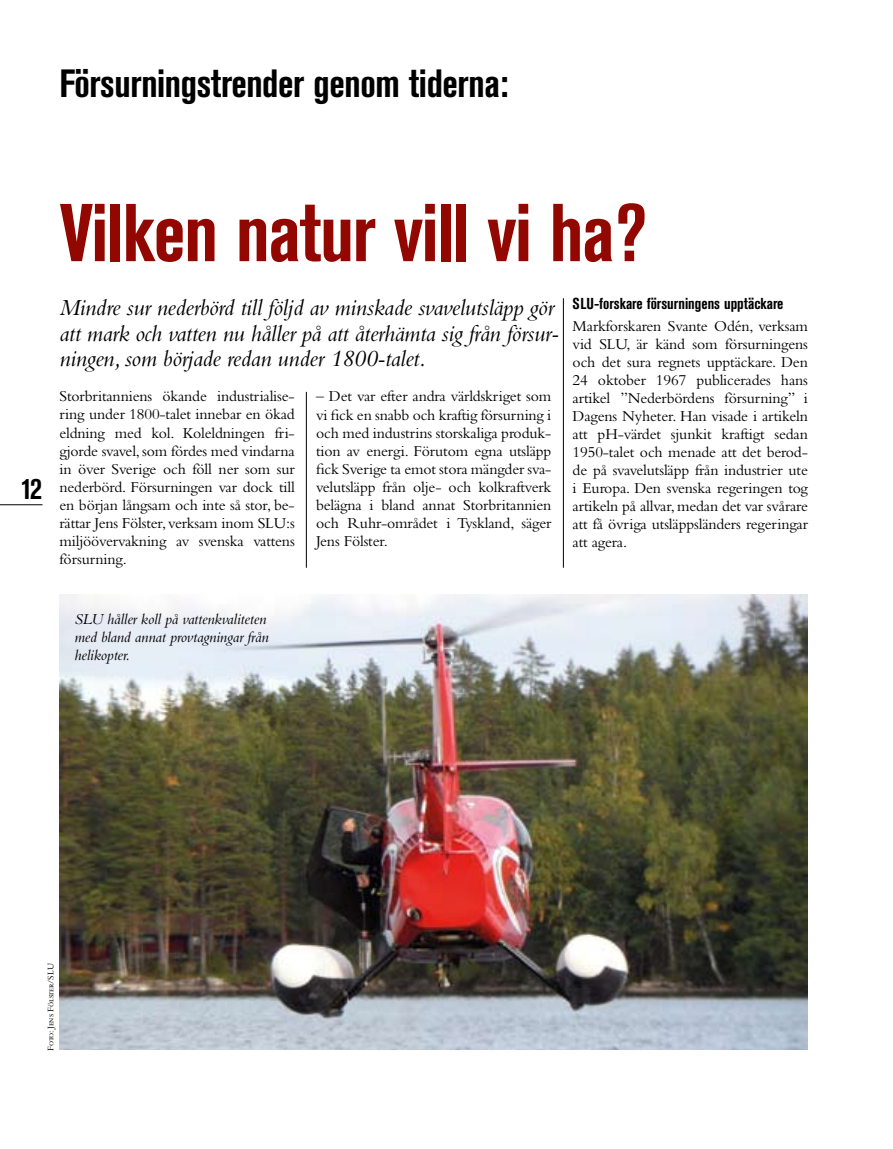
<style>
.page{position:relative;width:893px;height:1149px;background:#fff}
.page>*{position:absolute;margin:0;border:0;box-sizing:border-box;transform-origin:0 0}
.t1{font:700 condensed 81px "Akzidenz Grotesk BE";letter-spacing:-.015em;color:#920700}
.t2{font:700 condensed 39px "Akzidenz Grotesk BE";letter-spacing:-.01em;color:#000}
.t3{font:700 condensed 30px "Akzidenz Grotesk BE";color:#000}
.t4{font:italic 24px/25.5px "Bembo";letter-spacing:-.015em;color:#000}
.t5{font:15.75px/18px "Bembo";letter-spacing:-.01em;color:#000;text-align:justify}
.t6{font:italic 15.75px/18px "Bembo";letter-spacing:-.01em;color:#000}
.t7{font:700 condensed 15.75px "Akzidenz Grotesk BE";color:#000}
.t8{font:9px "Bembo SC";letter-spacing:-.03em;color:#000}
</style>
<div class="page">
<hr style="left:0;top:504px;width:43px;height:1px;background:#000">
<img style="left:60px;top:594px;width:748px;height:455px">
<hr style="left:563px;top:298px;width:1px;height:269px;background:#000">
<hr style="left:306px;top:392px;width:1px;height:175px;background:#000">
<h2 class="t2" style="left:60px;top:61px;width:450px">Försurningstrender genom tiderna:</h2>
<h3 class="t3" style="left:21px;top:471px;width:22px">12</h3>
<h1 class="t1" style="left:60px;top:187px;width:589px">Vilken natur vill vi ha?</h1>
<h3 class="t4" style="left:60px;top:294px;width:501px">Mindre sur nederbörd till följd av minskade svavelutsläpp gör att mark och vatten nu håller på att återhämta sig från försur&shy;ningen, som började redan under 1800-talet.</h3>
<p class="t5" style="left:60px;top:387px;width:237px">Storbritanniens ökande industrialise&shy;ring under 1800-talet innebar en ökad eldning med kol. Koleldningen fri&shy;gjorde svavel, som fördes med vindarna in över Sverige och föll ner som sur nederbörd. Försurningen var dock till en början långsam och inte så stor, be&shy;rättar Jens Fölster, verksam inom SLU:s miljöövervakning av svenska vattens försurning.</p>
<p class="t5" style="left:316px;top:387px;width:237px">– Det var efter andra världskriget som vi fick en snabb och kraftig försurning i och med industrins storskaliga produk&shy;tion av energi. Förutom egna utsläpp fick Sverige ta emot stora mängder sva&shy;velutsläpp från olje- och kolkraftverk belägna i bland annat Storbritannien och Ruhr-området i Tyskland, säger Jens Fölster.</p>
<p class="t7" style="left:573px;top:294px;width:212px">SLU-forskare försurningens upptäckare</p>
<p class="t5" style="left:573px;top:317px;width:237px">Markforskaren Svante Odén, verksam vid SLU, är känd som försurningens och det sura regnets upptäckare. Den 24 oktober 1967 publicerades hans artikel ”Nederbördens försurning” i Dagens Nyheter. Han visade i artikeln att pH-värdet sjunkit kraftigt sedan 1950-talet och menade att det berod&shy;de på svavelutsläpp från industrier ute i Europa. Den svenska regeringen tog artikeln på allvar, medan det var svårare att få övriga utsläppsländers regeringar att agera.</p>
<p class="t6" style="left:74px;top:609px;width:196px">SLU håller koll på vattenkvaliteten med bland annat provtagningar från helikopter.</p>
<p class="t8" style="left:46px;top:1050px;width:89px;rotate:-90deg">Foto: Jens Fölster/SLU</p>
</div>
